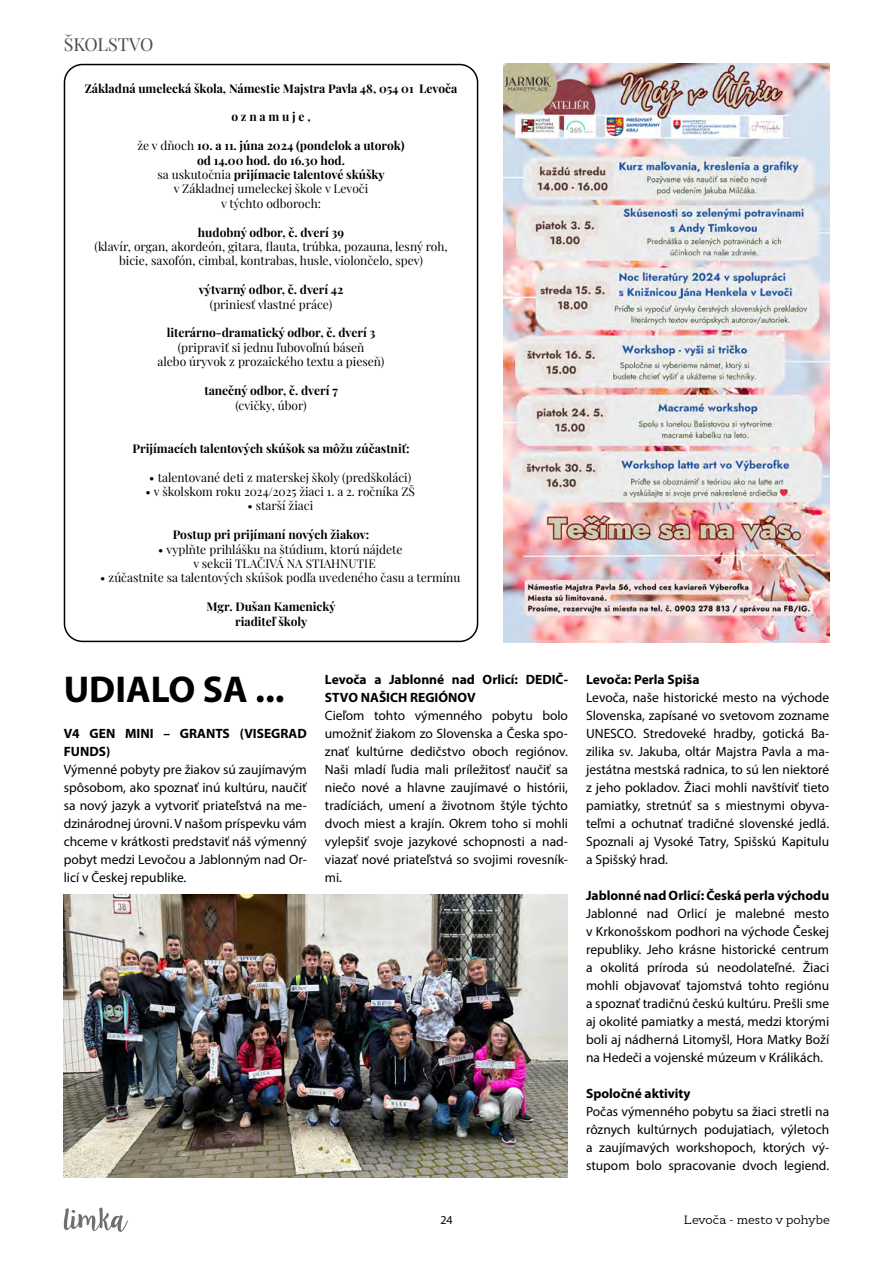
<style>
.page{position:relative;width:893px;height:1263px;background:#fff}
.page>*{position:absolute;margin:0;border:0;box-sizing:border-box;transform-origin:0 0}
.t1{font:700 37.5px "Myriad Pro";color:#000}
.t2{font:18px "Playfair Display";color:#4a4a49}
.t3{font:13.5px/18px "Myriad Pro";color:#000;text-align:justify}
.t4{font:700 13.5px/18px "Myriad Pro";color:#000}
.t5{font:12px/14.4px "Playfair Display";color:#000;text-align:center}
.t6{font:700 12px/14.4px "Playfair Display";color:#000;text-align:center}
.t7{font:12px "Cyntho Slab Pro";color:#000}
.t8{font:12px "Myriad Pro";color:#000}
.s1{font-weight:400}
</style>
<div class="page">
<svg style="left:64px;top:1207px;width:64px;height:25px"></svg>
<img style="left:64px;top:895px;width:503px;height:283px">
<div style="left:64px;top:64px;width:414px;height:578px;border:2px solid #000;border-radius:18px"></div>
<img style="left:504px;top:64px;width:325px;height:578px">
<h2 class="t2" style="left:64px;top:30px;width:91px">ŠKOLSTVO</h2>
<p class="t6" style="left:85px;top:80px;width:374px">Základná umelecká škola, Námestie Majstra Pavla 48, 054 01 Levoča</p>
<p class="t6" style="left:231px;top:109px;width:81px">o z n a m u j e ,</p>
<p class="t6" style="left:137px;top:138px;width:269px"><span class="s1">že v dňoch</span> 10. a 11. júna 2024 (pondelok a utorok) od 14.00 hod. do 16.30 hod.<br><span class="s1">sa uskutočnia</span> prijímacie talentové skúšky<br><span class="s1">v Základnej umeleckej škole v Levoči<br>v týchto odboroch:</span></p>
<p class="t6" style="left:198px;top:224px;width:148px">hudobný odbor, č. dverí 39</p>
<p class="t5" style="left:95px;top:238px;width:354px">(klavír, organ, akordeón, gitara, flauta, trúbka, pozauna, lesný roh, bicie, saxofón, cimbal, kontrabas, husle, violončelo, spev)</p>
<p class="t6" style="left:199px;top:282px;width:146px">výtvarný odbor, č. dverí 42</p>
<p class="t5" style="left:210px;top:296px;width:124px">(priniesť vlastné práce)</p>
<p class="t6" style="left:167px;top:325px;width:210px">literárno-dramatický odbor, č. dverí 3</p>
<p class="t5" style="left:158px;top:339px;width:228px">(pripraviť si jednu ľubovoľnú báseň<br>alebo úryvok z prozaického textu a pieseň)</p>
<p class="t6" style="left:204px;top:382px;width:135px">tanečný odbor, č. dverí 7</p>
<p class="t5" style="left:235px;top:397px;width:73px">(cvičky, úbor)</p>
<p class="t6" style="left:133px;top:440px;width:278px">Prijímacích talentových skúšok sa môžu zúčastniť:</p>
<p class="t5" style="left:149px;top:469px;width:263px">• talentované deti z materskej školy (predškoláci)</p>
<p class="t5" style="left:145px;top:483px;width:271px">• v školskom roku 2024/2025 žiaci 1. a 2. ročníka ZŠ</p>
<p class="t5" style="left:247px;top:498px;width:67px">• starší žiaci</p>
<p class="t6" style="left:173px;top:526px;width:198px">Postup pri prijímaní nových žiakov:</p>
<p class="t5" style="left:193px;top:541px;width:211px;text-align:left;text-indent:-35px">• vyplňte prihlášku na štúdium, ktorú nájdete v sekcii TLAČIVÁ NA STIAHNUTIE</p>
<p class="t5" style="left:100px;top:570px;width:362px">• zúčastnite sa talentových skúšok podľa uvedeného času a termínu</p>
<p class="t6" style="left:207px;top:598px;width:131px">Mgr. Dušan Kamenický riaditeľ školy</p>
<h1 class="t1" style="left:64px;top:665px;width:222px">UDIALO SA ...</h1>
<p class="t4" style="left:64px;top:724px;width:245px">V4 GEN MINI – GRANTS (VISEGRAD<br>FUNDS)</p>
<p class="t3" style="left:64px;top:760px;width:245px">Výmenné pobyty pre žiakov sú zaujímavým spôsobom, ako spoznať inú kultúru, naučiť sa nový jazyk a vytvoriť priateľstvá na me&shy;dzinárodnej úrovni. V našom príspevku vám chceme v krátkosti predstaviť náš výmenný pobyt medzi Levočou a Jablonným nad Or&shy;licí v Českej republike.</p>
<p class="t4" style="left:325px;top:670px;width:245px">Levoča a Jablonné nad Orlicí: DEDIČ-<br>STVO NAŠICH REGIÓNOV</p>
<p class="t3" style="left:325px;top:706px;width:245px">Cieľom tohto výmenného pobytu bolo umožniť žiakom zo Slovenska a Česka spo&shy;znať kultúrne dedičstvo oboch regiónov.<br>Naši mladí ľudia mali príležitosť naučiť sa niečo nové a hlavne zaujímavé o histórii, tradíciách, umení a životnom štýle týchto dvoch miest a krajín. Okrem toho si mohli vylepšiť svoje jazykové schopnosti a nad&shy;viazať nové priateľstvá so svojimi rovesník&shy;mi.</p>
<p class="t8" style="left:440px;top:1213px;width:14px">24</p>
<p class="t4" style="left:586px;top:670px;width:115px">Levoča: Perla Spiša</p>
<p class="t3" style="left:586px;top:688px;width:245px">Levoča, naše historické mesto na východe Slovenska, zapísané vo svetovom zozname UNESCO. Stredoveké hradby, gotická Ba&shy;zilika sv. Jakuba, oltár Majstra Pavla a ma&shy;jestátna mestská radnica, to sú len niektoré z jeho pokladov. Žiaci mohli navštíviť tieto pamiatky, stretnúť sa s miestnymi obyva&shy;teľmi a ochutnať tradičné slovenské jedlá.<br>Spoznali aj Vysoké Tatry, Spišskú Kapitulu a Spišský hrad.</p>
<p class="t4" style="left:586px;top:886px;width:245px">Jablonné nad Orlicí: Česká perla východu</p>
<p class="t3" style="left:586px;top:904px;width:245px">Jablonné nad Orlicí je malebné mesto v Krkonošskom podhori na východe Českej republiky. Jeho krásne historické centrum a okolitá príroda sú neodolateľné. Žiaci mohli objavovať tajomstvá tohto regiónu a spoznať tradičnú českú kultúru. Prešli sme aj okolité pamiatky a mestá, medzi ktorými boli aj nádherná Litomyšl, Hora Matky Boží na Hedeči a vojenské múzeum v Králikách.</p>
<p class="t4" style="left:586px;top:1084px;width:106px">Spoločné aktivity</p>
<p class="t3" style="left:586px;top:1102px;width:245px">Počas výmenného pobytu sa žiaci stretli na rôznych kultúrnych podujatiach, výletoch a zaujímavých workshopoch, ktorých vý&shy;stupom bolo spracovanie dvoch legiend.</p>
<p class="t7" style="left:684px;top:1212px;width:147px">Levoča - mesto v pohybe</p>
</div>
